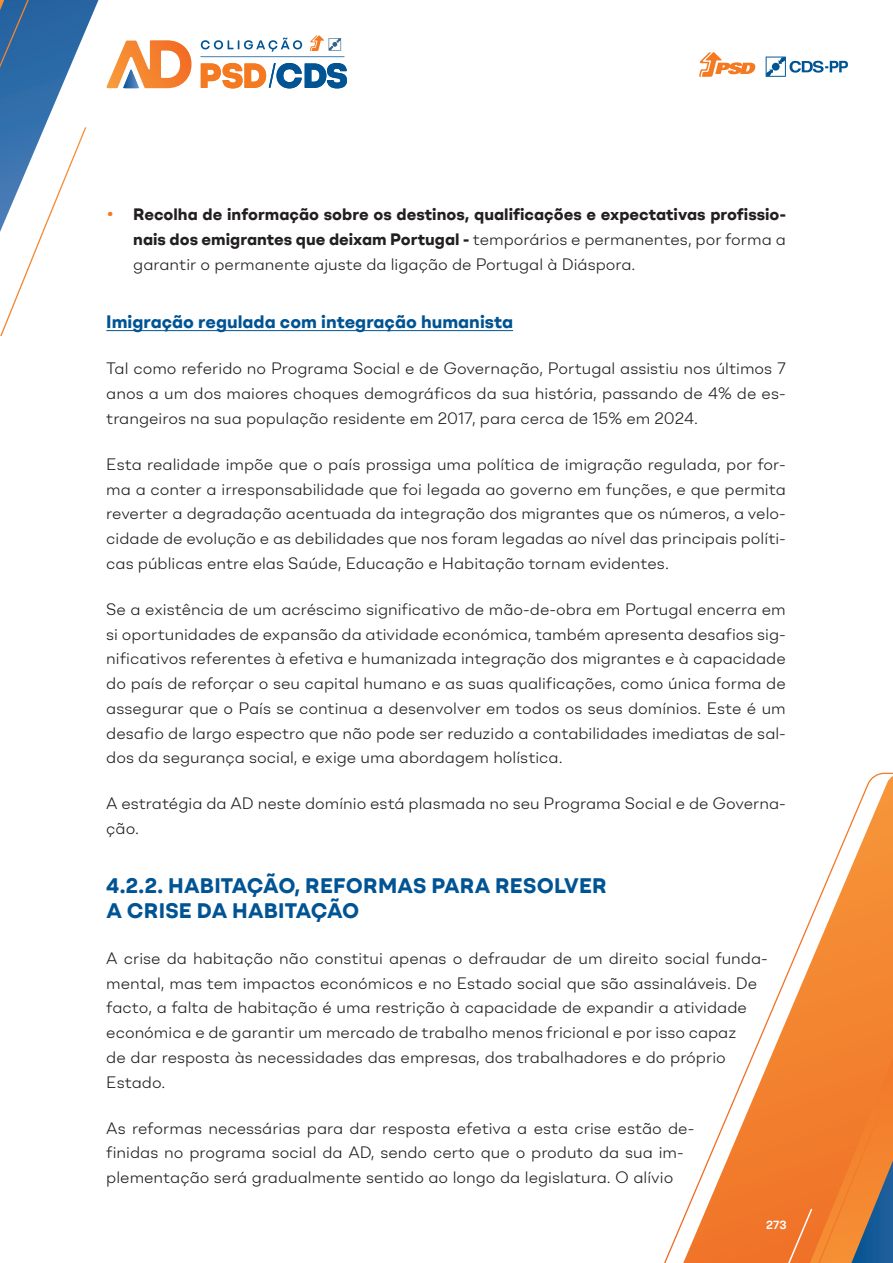
<style>
.page{position:relative;width:893px;height:1263px;background:#fff}
.page>*{position:absolute;margin:0;border:0;box-sizing:border-box;transform-origin:0 0}
.t1{font:700 21px "BR Omny";letter-spacing:.01em;color:#015494}
.t2{font:700 18px "BR Omny";color:#015494}
.t3{font:300 16.5px/24.8px "BR Omny";color:#231f20;text-align:justify}
.Topics{font:700 16.5px/24.8px "BR Omny";color:#231f20;text-align:justify}
.t4{font:600 12px "BR Omny";color:#fff}
.s1{font-weight:300;color:#f47921}
.s2{font-weight:300}
</style>
<div class="page">
<svg style="left:699px;top:52px;width:57px;height:25px"></svg>
<svg style="left:766px;top:57px;width:82px;height:20px"></svg>
<svg style="left:0;top:0;width:149px;height:335px"></svg>
<svg style="left:707px;top:772px;width:186px;height:491px"></svg>
<svg style="left:664px;top:1162px;width:43px;height:101px"></svg>
<svg style="left:200px;top:35px;width:145px;height:22px"></svg>
<svg style="left:201px;top:63px;width:146px;height:25px"></svg>
<svg style="left:106px;top:40px;width:85px;height:48px"></svg>
<svg style="left:785px;top:1026px;width:108px;height:237px;background:#e27c35"></svg>
<hr style="left:106px;top:330px;width:407px;height:1px;background:#015494">
<p class="Topics" style="left:133px;top:201px;width:654px;text-indent:-27px"><span class="s1">•</span> Recolha de informação sobre os destinos, qualificações e expectativas profissio&shy;nais dos emigrantes que deixam Portugal - <span class="s2">temporários e permanentes, por forma a garantir o permanente ajuste da ligação de Portugal à Diáspora.</span></p>
<p class="t2" style="left:106px;top:310px;width:408px">Imigração regulada com integração humanista</p>
<p class="t3" style="left:106px;top:356px;width:681px">Tal como referido no Programa Social e de Governação, Portugal assistiu nos últimos 7 anos a um dos maiores choques demográficos da sua história, passando de 4% de es&shy;trangeiros na sua população residente em 2017, para cerca de 15% em 2024.</p>
<p class="t3" style="left:106px;top:451px;width:681px">Esta realidade impõe que o país prossiga uma política de imigração regulada, por for&shy;ma a conter a irresponsabilidade que foi legada ao governo em funções, e que permita reverter a degradação acentuada da integração dos migrantes que os números, a velo&shy;cidade de evolução e as debilidades que nos foram legadas ao nível das principais políti&shy;cas públicas entre elas Saúde, Educação e Habitação tornam evidentes.</p>
<p class="t3" style="left:106px;top:596px;width:681px">Se a existência de um acréscimo significativo de mão-de-obra em Portugal encerra em si oportunidades de expansão da atividade económica, também apresenta desafios sig&shy;nificativos referentes à efetiva e humanizada integração dos migrantes e à capacidade do país de reforçar o seu capital humano e as suas qualificações, como única forma de assegurar que o País se continua a desenvolver em todos os seus domínios. Este é um desafio de largo espectro que não pode ser reduzido a contabilidades imediatas de sal&shy;dos da segurança social, e exige uma abordagem holística.</p>
<p class="t3" style="left:106px;top:791px;width:681px">A estratégia da AD neste domínio está plasmada no seu Programa Social e de Governa&shy;ção.</p>
<p class="t1" style="left:106px;top:871px;width:502px">4.2.2. HABITAÇÃO, REFORMAS PARA RESOLVER</p>
<p class="t1" style="left:106px;top:896px;width:255px">A CRISE DA HABITAÇÃO</p>
<p class="t3" style="left:106px;top:945px;width:663px;text-align:left">A crise da habitação não constitui apenas o defraudar de um direito social funda&shy;mental, mas tem impactos económicos e no Estado social que são assinaláveis. De facto, a falta de habitação é uma restrição à capacidade de expandir a atividade económica e de garantir um mercado de trabalho menos fricional e por isso capaz<br>de dar resposta às necessidades das empresas, dos trabalhadores e do próprio Estado.</p>
<p class="t3" style="left:106px;top:1115px;width:590px;text-align:left">As reformas necessárias para dar resposta efetiva a esta crise estão de&shy;finidas no programa social da AD, sendo certo que o produto da sua im&shy;plementação será gradualmente sentido ao longo da legislatura. O alívio</p>
<p class="t4" style="left:766px;top:1217px;width:22px">273</p>
</div>
